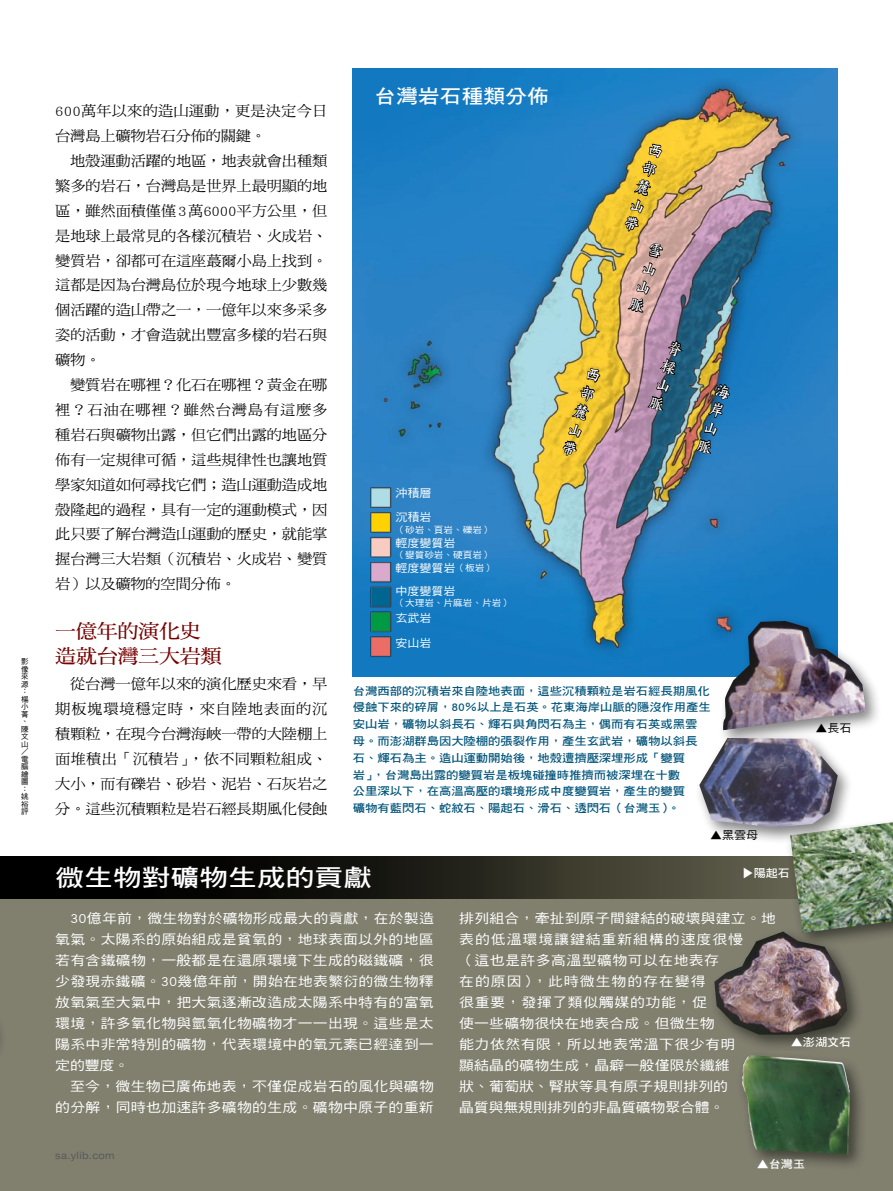
<style>
.page{position:relative;width:893px;height:1191px;background:#fff}
.page>*{position:absolute;margin:0;border:0;box-sizing:border-box;transform-origin:0 0}
.t1{font:24px "DF Hei Std W7";color:#fff;scale:1.2 1}
.t2{font:19.5px/24.9px "DF Ming Std W7";letter-spacing:-.015em;color:#760000;scale:1.08 1}
.t3{font:19.5px "DF Hei Std W7";color:#fff;scale:1.12 1}
.t4{font:16.05px/19.2px "DF Kai Shu Std W7";color:#fff;text-align:justify;scale:.93 1}
.t5{font:14.55px/24.9px "DF Ming Std W5";letter-spacing:-.01em;color:#000;text-align:justify;scale:1.05 1}
.t6{font:14.55px/24.9px "DF Ming Std W5";letter-spacing:.01em;color:#000;scale:1.05 1}
.t7{font:13.35px/21px "DF Hei Std W5";letter-spacing:.02em;color:#fff;text-align:justify;scale:1.12 1}
.t8{font:11.25px/16.8px "DF Hei Std W7";letter-spacing:-.005em;color:#00547a;scale:1.1 1}
.t9{font:11.25px/24px "DF Hei Std W5";color:#fff;scale:1.07 1}
.t10{font:11.25px "DF Hei Std W7";color:#fff;scale:1.07 1}
.t11{font:11.25px "DF Hei Std W5";color:#000;scale:1.07 1}
.t12{font:10.2px "Helvetica Neue";letter-spacing:.025em;color:#58595b;scale:1.1 1}
.t13{font:9px "DF Hei Std W5";color:#fff;scale:1.07 1}
.t14{font:7.5px/7.5px "DF Hei Std W5";color:#000}
.s1{font-size:9px}
</style>
<div class="page">
<div style="left:0;top:867px;width:893px;height:324px;background:#81806f"></div>
<img style="left:353px;top:68px;width:485px;height:608px">
<img style="left:362px;top:476px;width:38px;height:190px">
<svg style="left:0;top:856px;width:784px;height:43px;background:#212019"></svg>
<div style="left:784px;top:813px;width:109px;height:136px;background:#000;opacity:.5"></div>
<img style="left:790px;top:822px;width:103px;height:110px">
<div style="left:736px;top:1049px;width:130px;height:122px;background:#000;opacity:.5"></div>
<img style="left:742px;top:1055px;width:10px;height:22px">
<div style="left:717px;top:615px;width:164px;height:132px;background:#000;opacity:.5"></div>
<img style="left:723px;top:621px;width:143px;height:109px">
<div style="left:693px;top:732px;width:160px;height:112px;background:#000;opacity:.5"></div>
<img style="left:699px;top:738px;width:139px;height:89px">
<div style="left:708px;top:925px;width:155px;height:125px;background:#000;opacity:.5"></div>
<img style="left:714px;top:931px;width:133px;height:103px">
<svg style="left:562px;top:356px;width:39px;height:101px;background:#c3a331"></svg>
<svg style="left:647px;top:334px;width:36px;height:78px;background:#5c5f79"></svg>
<img style="left:695px;top:368px;width:36px;height:87px">
<img style="left:624px;top:131px;width:40px;height:182px">
<p class="t14" style="left:21px;top:657px;width:9px">影像來源：楊小菁、陳文山／電腦繪圖：姚裕評</p>
<p class="t6" style="left:55px;top:98px;width:261px">600萬年以來的造山運動，更是決定今日台灣島上礦物岩石分佈的關鍵。</p>
<p class="t5" style="left:55px;top:148px;width:261px;text-indent:15px">地殼運動活躍的地區，地表就會出種類繁多的岩石，台灣島是世界上最明顯的地區，雖然面積僅僅3萬6000平方公里，但是地球上最常見的各樣沉積岩、火成岩、變質岩，卻都可在這座蕞爾小島上找到。這都是因為台灣島位於現今地球上少數幾個活躍的造山帶之一，一億年以來多采多姿的活動，才會造就出豐富多樣的岩石與礦物。</p>
<p class="t5" style="left:55px;top:372px;width:261px;text-indent:15px">變質岩在哪裡？化石在哪裡？黃金在哪裡？石油在哪裡？雖然台灣島有這麼多種岩石與礦物出露，但它們出露的地區分佈有一定規律可循，這些規律性也讓地質學家知道如何尋找它們；造山運動造成地殼隆起的過程，具有一定的運動模式，因此只要了解台灣造山運動的歷史，就能掌握台灣三大岩類（沉積岩、火成岩、變質岩）以及礦物的空間分佈。</p>
<h2 class="t2" style="left:55px;top:618px;width:155px">一億年的演化史造就台灣三大岩類</h2>
<p class="t5" style="left:55px;top:671px;width:261px;text-indent:15px">從台灣一億年以來的演化歷史來看，早期板塊環境穩定時，來自陸地表面的沉積顆粒，在現今台灣海峽一帶的大陸棚上面堆積出「沉積岩」，依不同顆粒組成、大小，而有礫岩、砂岩、泥岩、石灰岩之分。這些沉積顆粒是岩石經長期風化侵蝕</p>
<h2 class="t3" style="left:374px;top:85px;width:157px">台灣岩石種類分佈</h2>
<p class="t9" style="left:395px;top:481px;width:35px">沖積層沉積岩</p>
<p class="t13" style="left:395px;top:524px;width:91px">（砂岩、頁岩、礫岩）</p>
<p class="t9" style="left:395px;top:531px;width:58px">輕度變質岩</p>
<p class="t13" style="left:395px;top:550px;width:91px">（變質砂岩、硬頁岩）</p>
<p class="t9" style="left:395px;top:556px;width:94px;line-height:22.8px">輕度變質岩<span class="s1">（板岩）</span>中度變質岩</p>
<p class="t13" style="left:395px;top:598px;width:110px">（大理岩、片麻岩、片岩）</p>
<p class="t9" style="left:395px;top:606px;width:35px">玄武岩</p>
<p class="t9" style="left:395px;top:630px;width:35px">安山岩</p>
<p class="t4" style="left:589px;top:363px;width:10px;rotate:18deg">西部麓山帶</p>
<p class="t4" style="left:651px;top:139px;width:10px;rotate:18deg">西部麓山帶</p>
<p class="t4" style="left:651px;top:238px;width:10px;rotate:18deg">雪山山脈</p>
<p class="t4" style="left:671px;top:337px;width:10px;rotate:18deg">脊樑山脈</p>
<p class="t4" style="left:719px;top:380px;width:10px;rotate:18deg">海岸山脈</p>
<p class="t8" style="left:353px;top:682px;width:327px">台灣西部的沉積岩來自陸地表面，這些沉積顆粒是岩石經長期風化侵蝕下來的碎屑，80％以上是石英。花東海岸山脈的隱沒作用產生安山岩，礦物以斜長石、輝石與角閃石為主，偶而有石英或黑雲母。而澎湖群島因大陸棚的張裂作用，產生玄武岩，礦物以斜長石、輝石為主。造山運動開始後，地殼遭擠壓深埋形成「變質<br>岩」，台灣島出露的變質岩是板塊碰撞時推擠而被深埋在十數<br>公里深以下，在高溫高壓的環境形成中度變質岩，產生的變質<br>礦物有藍閃石、蛇紋石、陽起石、滑石、透閃石（台灣玉）。</p>
<h1 class="t1" style="left:55px;top:864px;width:266px">微生物對礦物生成的貢獻</h1>
<p class="t11" style="left:710px;top:829px;width:47px">▲黑雲母</p>
<p class="t10" style="left:754px;top:867px;width:13px;rotate:90deg">▲</p>
<p class="t10" style="left:754px;top:867px;width:35px">陽起石</p>
<p class="t11" style="left:815px;top:721px;width:35px">▲長石</p>
<p class="t7" style="left:55px;top:907px;width:339px;text-indent:15px">30億年前，微生物對於礦物形成最大的貢獻，在於製造氧氣。太陽系的原始組成是貧氧的，地球表面以外的地區若有含鐵礦物，一般都是在還原環境下生成的磁鐵礦，很少發現赤鐵礦。30幾億年前，開始在地表繁衍的微生物釋放氧氣至大氣中，把大氣逐漸改造成太陽系中特有的富氧環境，許多氧化物與氫氧化物礦物才一一出現。這些是太陽系中非常特別的礦物，代表環境中的氧元素已經達到一定的豐度。</p>
<p class="t7" style="left:55px;top:1075px;width:339px;text-align:right">至今，微生物已廣佈地表，不僅促成岩石的風化與礦物的分解，同時也加速許多礦物的生成。礦物中原子的重新</p>
<p class="t12" style="left:55px;top:1149px;width:56px">sa.ylib.com</p>
<p class="t7" style="left:459px;top:907px;width:284px;text-align:left">排列組合，牽扯到原子間鍵結的破壞與建立。地表的低溫環境讓鍵結重新組構的速度很慢<br>（這也是許多高溫型礦物可以在地表存<br>在的原因），此時微生物的存在變得<br>很重要，發揮了類似觸媒的功能，促<br>使一些礦物很快在地表合成。但微生物<br>能力依然有限，所以地表常溫下很少有明<br>顯結晶的礦物生成，晶癖一般僅限於纖維<br>狀、葡萄狀、腎狀等具有原子規則排列的<br>晶質與無規則排列的非晶質礦物聚合體。</p>
<p class="t10" style="left:791px;top:1035px;width:58px">▲澎湖文石</p>
<p class="t10" style="left:757px;top:1157px;width:47px">▲台灣玉</p>
</div>
